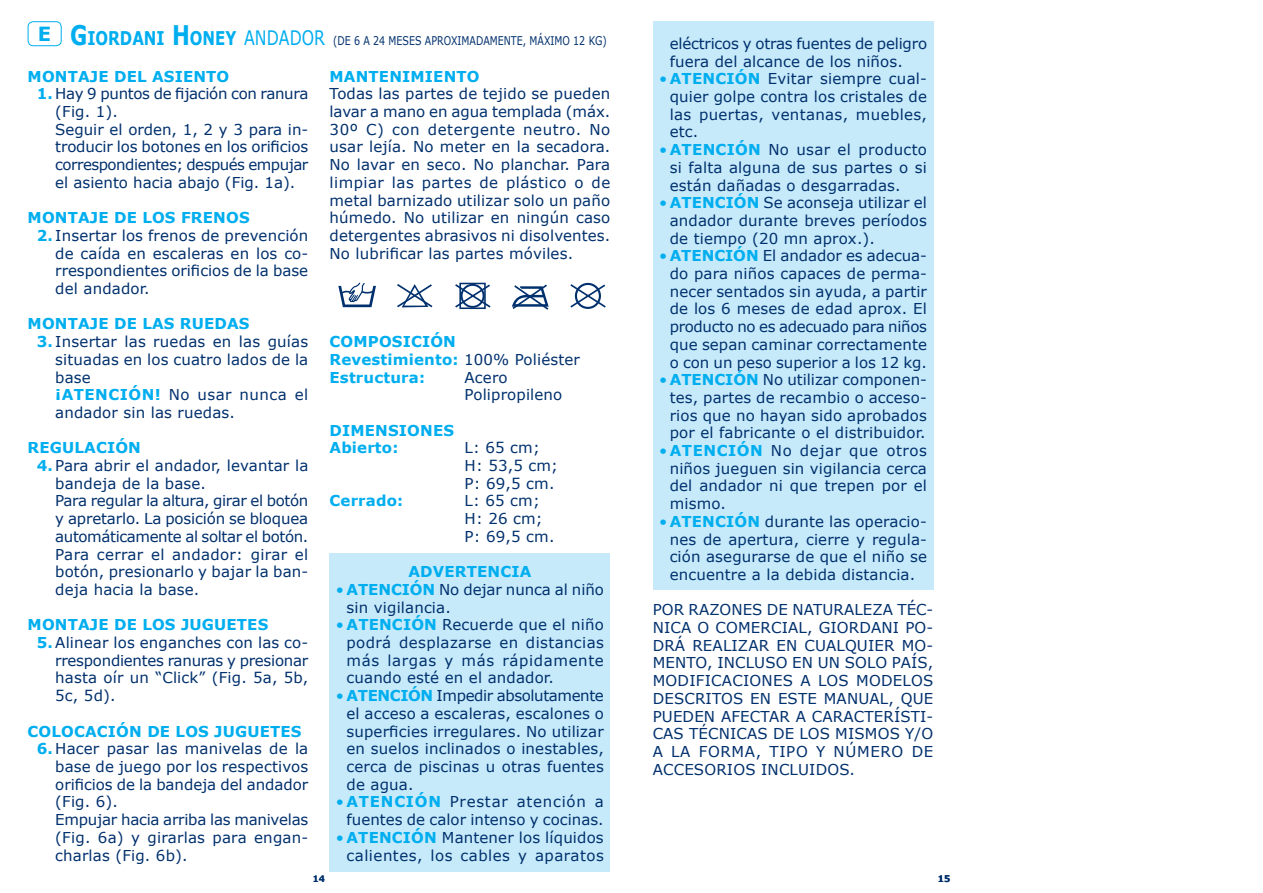
<style>
.page{position:relative;width:1263px;height:893px;background:#fff}
.page>*{position:absolute;margin:0;border:0;box-sizing:border-box;transform-origin:0 0}
.t1{font:19.95px "Verdana";color:#00aeef;scale:.79 1}
.t2{font:700 18.9px "Verdana";color:#00aeef;scale:.79 1}
.t3{font:15px/17.7px "Verdana";letter-spacing:.01em;color:#00306d;text-align:justify}
.t4{font:700 15px/17.7px "Verdana";letter-spacing:.01em;color:#00aeef}
.t5{font:15px/17.7px "Verdana";letter-spacing:-.01em;color:#00306d}
.t6{font:15px/17.7px "Verdana";letter-spacing:-.015em;color:#00306d}
.t7{font:15px/17.7px "Verdana";letter-spacing:.035em;color:#00306d;text-align:right}
.t8{font:12px "Verdana";color:#00306d;scale:.79 1}
.t9{font:700 9px "Verdana";color:#00306d}
.t10{font:9px "Verdana";color:#00306d}
.s1{font-size:27px}
.s2{font-weight:700;font-size:18.9px}
.s3{font-weight:700;color:#00aeef}
.s4{font-weight:400;color:#00306d}
.s5{color:#00aeef}
</style>
<div class="page">
<div style="left:330px;top:553px;width:280px;height:319px;background:#c6eafa"></div>
<div style="left:28px;top:21px;width:34px;height:25px;border:1px solid #00aeef;border-radius:5px"></div>
<svg style="left:511px;top:284px;width:38px;height:26px"></svg>
<svg style="left:570px;top:283px;width:36px;height:26px"></svg>
<svg style="left:455px;top:283px;width:36px;height:26px"></svg>
<svg style="left:338px;top:282px;width:38px;height:25px"></svg>
<svg style="left:397px;top:284px;width:35px;height:23px"></svg>
<div style="left:653px;top:21px;width:280px;height:569px;background:#c6eafa"></div>
<p class="t2" style="left:38px;top:25px;width:78px"><sup>E</sup> <span class="s1">G</span>IORDANI</p>
<p class="t2" style="left:172px;top:25px;width:38px"><span class="s1">H</span>ONE</p>
<h1 class="t1" style="left:225px;top:24px;width:40px"><span class="s2">Y</span> ANDADOR</h1>
<p class="t8" style="left:333px;top:33px;width:348px">(DE 6 A 24 MESES APROXIMADAMENTE, MÁXIMO 12 KG)</p>
<p class="t4" style="left:28px;top:67px;width:203px">MONTAJE DEL ASIENTO</p>
<p class="t5" style="left:55px;top:85px;width:255px;text-indent:-19px"><span class="s3">1.</span> Hay 9 puntos de fijación con ranura (Fig. 1).<br>Seguir el orden, 1, 2 y 3 para in&shy;troducir los botones en los orificios correspondientes; después empujar el asiento hacia abajo (Fig. 1a).</p>
<p class="t4" style="left:28px;top:209px;width:223px">MONTAJE DE LOS FRENOS</p>
<p class="t3" style="left:55px;top:226px;width:255px;text-indent:-19px"><span class="s3">2.</span> Insertar los frenos de prevención de caída en escaleras en los co&shy;rrespondientes orificios de la base del andador.</p>
<p class="t4" style="left:28px;top:315px;width:223px">MONTAJE DE LAS RUEDAS</p>
<p class="t3" style="left:55px;top:333px;width:255px;text-align:left;text-indent:-19px"><span class="s3">3.</span> Insertar las ruedas en las guías situadas en los cuatro lados de la base<br><span class="s3">¡ATENCIÓN!</span> No usar nunca el andador sin las ruedas.</p>
<p class="t4" style="left:28px;top:439px;width:115px">REGULACIÓN</p>
<p class="t3" style="left:55px;top:457px;width:255px;text-align:left;text-indent:-19px"><span class="s3">4.</span> Para abrir el andador, levantar la bandeja de la base.<br>Para regular la altura, girar el botón y apretarlo. La posición se bloquea automáticamente al soltar el botón.<br>Para cerrar el andador: girar el botón, presionarlo y bajar la ban&shy;deja hacia la base.</p>
<p class="t4" style="left:28px;top:616px;width:242px">MONTAJE DE LOS JUGUETES</p>
<p class="t3" style="left:37px;top:634px;width:273px"><span class="s3">5.</span>Alinear los enganches con las co-</p>
<p class="t6" style="left:55px;top:651px;width:254px">rrespondientes ranuras y presionar</p>
<p class="t3" style="left:55px;top:669px;width:255px">hasta oír un “Click” (Fig. 5a, 5b,</p>
<p class="t3" style="left:55px;top:687px;width:62px">5c, 5d).</p>
<p class="t4" style="left:28px;top:722px;width:275px">COLOCACIÓN DE LOS JUGUETES</p>
<p class="t3" style="left:55px;top:740px;width:255px;text-align:left;text-indent:-19px"><span class="s3">6.</span> Hacer pasar las manivelas de la base de juego por los respectivos orificios de la bandeja del andador (Fig. 6).<br>Empujar hacia arriba las manivelas (Fig. 6a) y girarlas para engan&shy;charlas (Fig. 6b).</p>
<p class="t4" style="left:330px;top:67px;width:152px">MANTENIMIENTO</p>
<p class="t3" style="left:330px;top:85px;width:282px">Todas las partes de tejido se pueden lavar a mano en agua templada (máx.<br>30º C) con detergente neutro. No usar lejía. No meter en la secadora.<br>No lavar en seco. No planchar. Para limpiar las partes de plástico o de metal barnizado utilizar solo un paño húmedo. No utilizar en ningún caso detergentes abrasivos ni disolventes.<br>No lubrificar las partes móviles.</p>
<p class="t4" style="left:330px;top:333px;width:252px">COMPOSICIÓN<br>Revestimiento: <span class="s4">100% Poliéster<br></span>Estructura:</p>
<p class="t3" style="left:465px;top:368px;width:99px">Acero<br>Polipropileno</p>
<p class="t4" style="left:330px;top:421px;width:126px">DIMENSIONES<br>Abierto:</p>
<p class="t3" style="left:465px;top:439px;width:95px;text-align:left">L: 65 cm;<br>H: 53,5 cm;<br>P: 69,5 cm.</p>
<p class="t4" style="left:330px;top:492px;width:75px">Cerrado:</p>
<p class="t3" style="left:465px;top:492px;width:91px;text-align:left">L: 65 cm;<br>H: 26 cm;<br>P: 69,5 cm.</p>
<p class="t4" style="left:408px;top:563px;width:124px">ADVERTENCIA</p>
<p class="t3" style="left:347px;top:580px;width:259px;text-indent:-11px"><span class="s5">•</span> <span class="s3">ATENCIÓN</span> No dejar nunca al niño sin vigilancia.</p>
<p class="t3" style="left:347px;top:616px;width:259px;text-indent:-11px"><span class="s5">•</span> <span class="s3">ATENCIÓN</span> Recuerde que el niño podrá desplazarse en distancias más largas y más rápidamente cuando esté en el andador.</p>
<p class="t3" style="left:347px;top:687px;width:259px;text-indent:-11px"><span class="s5">•</span> <span class="s3">ATENCIÓN</span> Impedir absolutamente el acceso a escaleras, escalones o superficies irregulares. No utilizar en suelos inclinados o inestables, cerca de piscinas u otras fuentes de agua.</p>
<p class="t3" style="left:336px;top:793px;width:269px;text-align:right"><span class="s5">•</span> <span class="s3">ATENCIÓN</span> Prestar atención a fuentes de calor intenso y cocinas.</p>
<p class="t7" style="left:336px;top:828px;width:269px"><span class="s5">•</span> <span class="s3">ATENCIÓN</span> Mantener los líquidos calientes, los cables y aparatos</p>
<p class="t10" style="left:313px;top:873px;width:13px">14</p>
<p class="t6" style="left:670px;top:34px;width:259px">eléctricos y otras fuentes de peligro fuera del alcance de los niños.</p>
<p class="t3" style="left:670px;top:70px;width:259px;text-indent:-11px"><span class="s5">•</span> <span class="s3">ATENCIÓN</span> Evitar siempre cual&shy;quier golpe contra los cristales de las puertas, ventanas, muebles, etc.</p>
<p class="t3" style="left:670px;top:141px;width:259px;text-indent:-11px"><span class="s5">•</span> <span class="s3">ATENCIÓN</span> No usar el producto si falta alguna de sus partes o si están dañadas o desgarradas.</p>
<p class="t3" style="left:670px;top:194px;width:259px;text-indent:-11px"><span class="s5">•</span> <span class="s3">ATENCIÓN</span> Se aconseja utilizar el andador durante breves períodos de tiempo (20 mn aprox.).</p>
<p class="t3" style="left:670px;top:247px;width:259px;text-indent:-11px"><span class="s5">•</span> <span class="s3">ATENCIÓN</span> El andador es adecua&shy;do para niños capaces de perma&shy;necer sentados sin ayuda, a partir de los 6 meses de edad aprox. El producto no es adecuado para niños que sepan caminar correctamente o con un peso superior a los 12 kg.</p>
<p class="t3" style="left:670px;top:371px;width:259px;text-indent:-11px"><span class="s5">•</span> <span class="s3">ATENCIÓN</span> No utilizar componen&shy;tes, partes de recambio o acceso&shy;rios que no hayan sido aprobados por el fabricante o el distribuidor.</p>
<p class="t3" style="left:670px;top:442px;width:259px;text-indent:-11px"><span class="s5">•</span> <span class="s3">ATENCIÓN</span> No dejar que otros niños jueguen sin vigilancia cerca del andador ni que trepen por el mismo.</p>
<p class="t3" style="left:670px;top:512px;width:259px;text-indent:-11px"><span class="s5">•</span> <span class="s3">ATENCIÓN</span> durante las operacio&shy;nes de apertura, cierre y regula&shy;ción asegurarse de que el niño se encuentre a la debida distancia.</p>
<p class="t3" style="left:653px;top:601px;width:282px">POR RAZONES DE NATURALEZA TÉC-NICA O COMERCIAL, GIORDANI PO-DRÁ REALIZAR EN CUALQUIER MO-MENTO, INCLUSO EN UN SOLO PAÍS, MODIFICACIONES A LOS MODELOS DESCRITOS EN ESTE MANUAL, QUE PUEDEN AFECTAR A CARACTERÍSTI-CAS TÉCNICAS DE LOS MISMOS Y/O A LA FORMA, TIPO Y NÚMERO DE ACCESORIOS INCLUIDOS.</p>
<p class="t9" style="left:938px;top:873px;width:14px">15</p>
</div>
